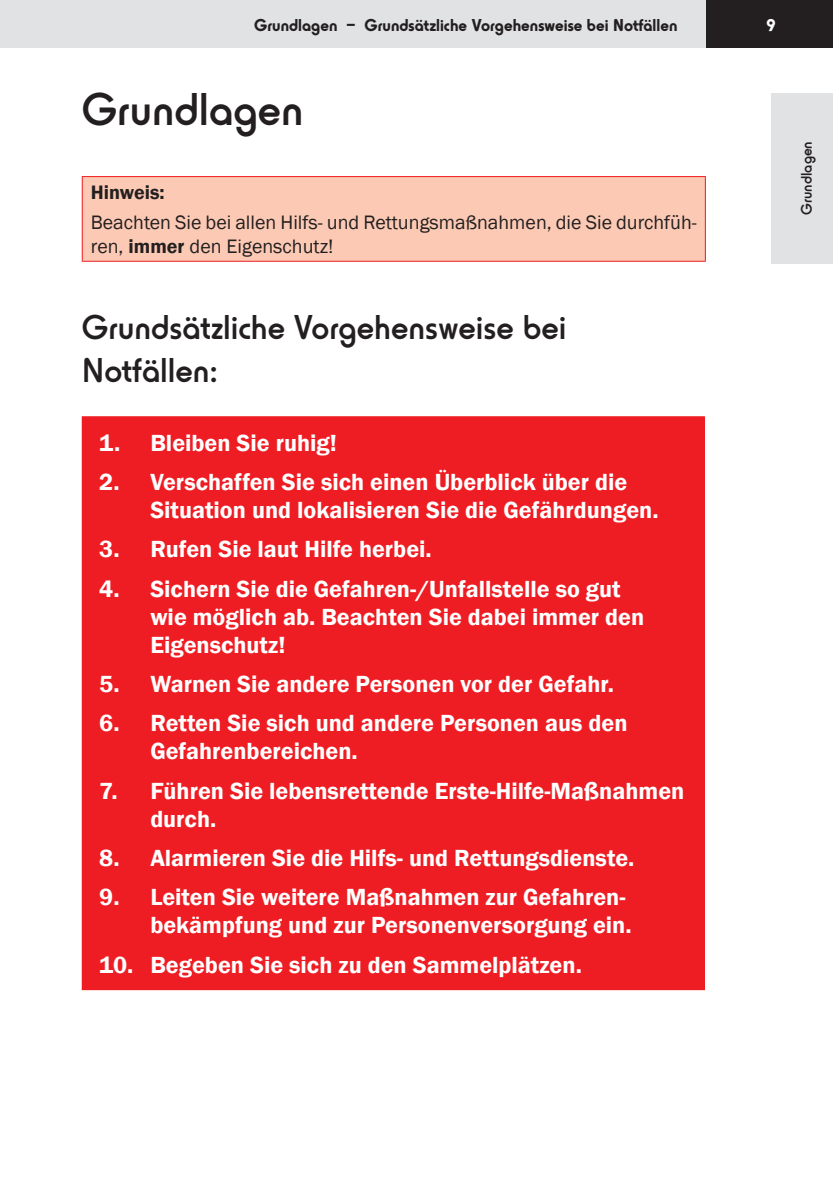
<style>
.page{position:relative;width:833px;height:1184px;background:#fff}
.page>*{position:absolute;margin:0;border:0;box-sizing:border-box;transform-origin:0 0}
.t1{font:500 48px "Horatio EF";color:#231f20}
.t2{font:500 36px/43.2px "Horatio EF";color:#231f20}
.t3{font:600 24px/28px "Franklin Gothic";color:#fff}
.t4{font:20px/24px "Franklin Gothic";color:#231f20}
.t5{font:600 20px "Franklin Gothic";color:#231f20}
.t6{font:700 18px "Horatio EF";color:#231f20}
.t7{font:700 18px "Horatio EF";color:#fff}
.t8{font:500 16px "Horatio EF";color:#231f20}
.s1{font-weight:600}
</style>
<div class="page">
<div style="left:0;top:0;width:832px;height:48px;background:#e1e2e4"></div>
<div style="left:705px;top:0;width:127px;height:48px;background:#231f20"></div>
<div style="left:771px;top:93px;width:61px;height:170px;background:#e1e2e4"></div>
<div style="left:82px;top:177px;width:623px;height:84px;background:#fcc9b4"></div>
<hr style="left:82px;top:176px;width:623px;height:1px;background:#ee1d23">
<hr style="left:82px;top:177px;width:1px;height:84px;background:#ee1d23">
<hr style="left:704px;top:177px;width:1px;height:84px;background:#ee1d23">
<hr style="left:82px;top:261px;width:623px;height:1px;background:#ee1d23">
<div style="left:82px;top:417px;width:622px;height:573px;background:#ee1d23"></div>
<hr style="left:82px;top:416px;width:622px;height:1px;background:#ee1d23">
<p class="t6" style="left:254px;top:15px;width:424px">Grundlagen – Grundsätzliche Vorgehensweise bei Notfällen</p>
<p class="t7" style="left:766px;top:15px;width:11px">9</p>
<h1 class="t1" style="left:82px;top:82px;width:223px">Grundlagen</h1>
<p class="t5" style="left:91px;top:180px;width:75px">Hinweis:</p>
<p class="t4" style="left:91px;top:211px;width:607px">Beachten Sie bei allen Hilfs- und Rettungsmaßnahmen, die Sie durchfüh&shy;ren, <span class="s1">immer</span> den Eigenschutz!</p>
<h2 class="t2" style="left:82px;top:306px;width:486px">Grundsätzliche Vorgehensweise bei<br>Notfällen:</h2>
<p class="t3" style="left:99px;top:429px;width:239px">1. Bleiben Sie ruhig!</p>
<p class="t3" style="left:150px;top:468px;width:509px;text-indent:-51px">2. Verschaffen Sie sich einen Überblick über die<br>Situation und lokalisieren Sie die Gefährdungen.</p>
<p class="t3" style="left:99px;top:535px;width:334px">3. Rufen Sie laut Hilfe herbei.</p>
<p class="t3" style="left:150px;top:575px;width:495px;text-indent:-51px">4. Sichern Sie die Gefahren-/Unfallstelle so gut wie möglich ab. Beachten Sie dabei immer den<br>Eigenschutz!</p>
<p class="t3" style="left:99px;top:670px;width:516px">5. Warnen Sie andere Personen vor der Gefahr.</p>
<p class="t3" style="left:150px;top:709px;width:478px;text-indent:-51px">6. Retten Sie sich und andere Personen aus den<br>Gefahrenbereichen.</p>
<p class="t3" style="left:150px;top:777px;width:535px;text-indent:-51px">7. Führen Sie lebensrettende Erste-Hilfe-Maßnahmen durch.</p>
<p class="t3" style="left:99px;top:844px;width:536px">8. Alarmieren Sie die Hilfs- und Rettungsdienste.</p>
<p class="t3" style="left:99px;top:884px;width:534px;text-align:right">9. Leiten Sie weitere Maßnahmen zur Gefahren&shy;bekämpfung und zur Personenversorgung ein.</p>
<p class="t3" style="left:99px;top:951px;width:484px">10. Begeben Sie sich zu den Sammelplätzen.</p>
<p class="t8" style="left:797px;top:215px;width:75px;rotate:-90deg">Grundlagen</p>
</div>
